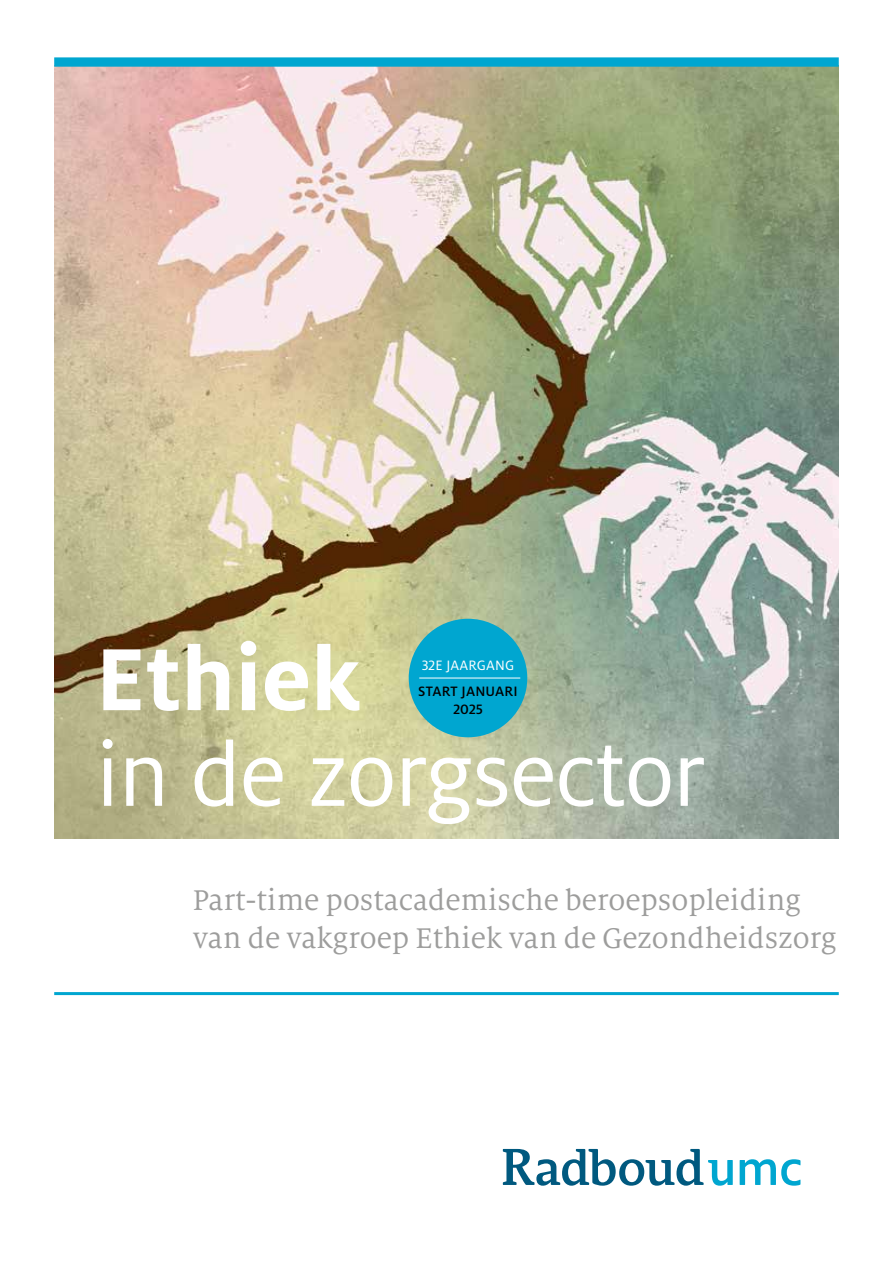
<style>
.page{position:relative;width:893px;height:1263px;background:#fff}
.page>*{position:absolute;margin:0;border:0;box-sizing:border-box;transform-origin:0 0}
.t1{font:97.5px "Milo OT";letter-spacing:-.01em;color:#fff}
.t2{font:700 97.5px "Milo OT";color:#fff}
.t3{font:31.5px/38.2px "Milo Serif OT";color:#9d9d9c}
.t4{font:500 15px/17.5px "Milo OT";letter-spacing:.01em;color:#000;text-align:center}
.t5{font:15px "Milo OT";letter-spacing:.01em;color:#fff}
</style>
<div class="page">
<img style="left:54px;top:67px;width:785px;height:771px">
<svg style="left:503px;top:1149px;width:297px;height:37px"></svg>
<hr style="left:54px;top:992px;width:785px;height:3px;background:#00a6d0">
<div style="left:54px;top:57px;width:785px;height:10px;background:#00a6d0"></div>
<div style="left:409px;top:619px;width:118px;height:118px;background:#00a6d0;border-radius:50%"></div>
<hr style="left:419px;top:678px;width:101px;height:1px;background:#fff">
<h1 class="t2" style="left:96px;top:624px;width:267px">Ethiek</h1>
<h1 class="t1" style="left:96px;top:722px;width:612px">in de zorgsector</h1>
<p class="t5" style="left:422px;top:657px;width:94px">32E JAARGANG</p>
<p class="t4" style="left:418px;top:683px;width:101px">START JANUARI<br>2025</p>
<p class="t3" style="left:193px;top:882px;width:645px">Part-time postacademische beroepsopleiding van de vakgroep Ethiek van de Gezondheidszorg</p>
</div>
